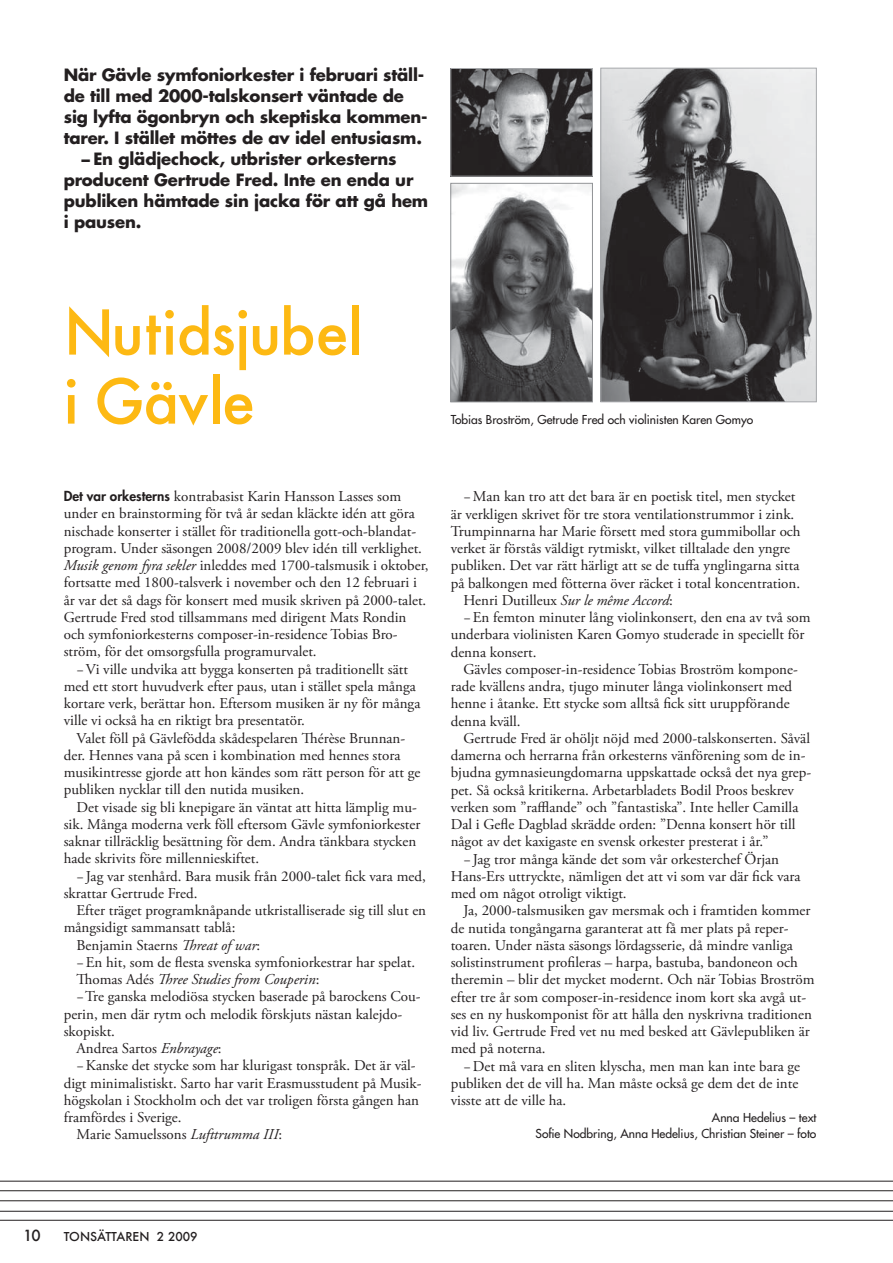
<style>
.page{position:relative;width:893px;height:1263px;background:#fff}
.page>*{position:absolute;margin:0;border:0;box-sizing:border-box;transform-origin:0 0}
.t1{font:500 60px/69px "Futura";letter-spacing:-.015em;color:#fdb913}
.t2{font:700 16.5px "Futura";letter-spacing:-.015em;color:#231f20}
.t3{font:15px/17.2px "Adobe Garamond Pro";color:#231f20}
.t4{font:italic 15px "Adobe Garamond Pro";color:#231f20}
.t5{font:500 15px "Futura";color:#231f20}
.t6{font:12px/16.5px "Futura";color:#231f20;text-align:right}
.t7{font:500 12px "Futura";color:#231f20}
.s1{font-family:"Futura";font-weight:800;font-size:13.5px}
.s2{font-style:italic}
.s3{font-style:normal}
</style>
<div class="page">
<img style="left:603px;top:70px;width:211px;height:330px">
<div style="left:601px;top:68px;width:215px;height:334px;border:1px solid #a7a9ac"></div>
<img style="left:453px;top:70px;width:137px;height:104px">
<div style="left:451px;top:68px;width:141px;height:108px;border:1px solid #a7a9ac"></div>
<img style="left:453px;top:185px;width:137px;height:215px">
<div style="left:451px;top:183px;width:141px;height:219px;border:1px solid #919396"></div>
<hr style="left:0;top:1220px;width:893px;height:1px;background:#231f20">
<hr style="left:0;top:1211px;width:893px;height:1px;background:#231f20">
<hr style="left:0;top:1200px;width:893px;height:1px;background:#231f20">
<hr style="left:0;top:1190px;width:893px;height:1px;background:#231f20">
<hr style="left:0;top:1181px;width:893px;height:1px;background:#231f20">
<p class="t2" style="left:64px;top:64px;width:362px">När Gävle symfoniorkester i februari ställ-</p>
<p class="t2" style="left:64px;top:85px;width:342px">de till med 2000-talskonsert väntade de</p>
<p class="t2" style="left:64px;top:106px;width:365px">sig lyfta ögonbryn och skeptiska kommen-</p>
<p class="t2" style="left:64px;top:127px;width:360px">tarer. I stället möttes de av idel entusiasm.</p>
<p class="t2" style="left:80px;top:148px;width:318px">−En glädjechock, utbrister orkesterns</p>
<p class="t2" style="left:64px;top:169px;width:351px">producent Gertrude Fred. Inte en enda ur</p>
<p class="t2" style="left:64px;top:190px;width:366px">publiken hämtade sin jacka för att gå hem</p>
<p class="t2" style="left:64px;top:211px;width:79px">i pausen.</p>
<h1 class="t1" style="left:64px;top:297px;width:301px">Nutidsjubel i Gävle</h1>
<p class="t6" style="left:451px;top:411px;width:304px">Tobias Broström, Getrude Fred och violinisten Karen Gomyo</p>
<p class="t3" style="left:64px;top:488px;width:366px"><span class="s1">Det var orkesterns</span> kontrabasist Karin Hansson Lasses som under en brainstorming för två år sedan kläckte idén att göra nischade konserter i stället för traditionella gott-och-blandat&shy;program. Under säsongen 2008/2009 blev idén till verklighet.<br><span class="s2">Musik genom fyra sekler</span> inleddes med 1700-talsmusik i oktober, fortsatte med 1800-talsverk i november och den 12 februari i år var det så dags för konsert med musik skriven på 2000-talet.<br>Gertrude Fred stod tillsammans med dirigent Mats Rondin och symfoniorkesterns composer-in-residence Tobias Bro&shy;ström, för det omsorgsfulla programurvalet.</p>
<p class="t3" style="left:64px;top:661px;width:358px;text-indent:13px">−Vi ville undvika att bygga konserten på traditionellt sätt med ett stort huvudverk efter paus, utan i stället spela många kortare verk, berättar hon. Eftersom musiken är ny för många ville vi också ha en riktigt bra presentatör.</p>
<p class="t3" style="left:64px;top:730px;width:358px;text-indent:13px">Valet föll på Gävlefödda skådespelaren Thérèse Brunnan&shy;der. Hennes vana på scen i kombination med hennes stora musikintresse gjorde att hon kändes som rätt person för att ge publiken nycklar till den nutida musiken.</p>
<p class="t3" style="left:64px;top:799px;width:358px;text-indent:13px">Det visade sig bli knepigare än väntat att hitta lämplig mu&shy;sik. Många moderna verk föll eftersom Gävle symfoniorkester saknar tillräcklig besättning för dem. Andra tänkbara stycken hade skrivits före millennieskiftet.</p>
<p class="t3" style="left:64px;top:868px;width:364px;text-indent:13px">− Jag var stenhård. Bara musik från 2000-talet fick vara med, skrattar Gertrude Fred.</p>
<p class="t3" style="left:77px;top:902px;width:351px">Efter träget programknåpande utkristalliserade sig till slut en</p>
<p class="t3" style="left:64px;top:919px;width:173px">mångsidigt sammansatt tablå:</p>
<p class="t3" style="left:77px;top:937px;width:185px">Benjamin Staerns <span class="s2">Threat of war</span>:</p>
<p class="t3" style="left:77px;top:954px;width:340px">−En hit, som de flesta svenska symfoniorkestrar har spelat.</p>
<p class="t4" style="left:77px;top:970px;width:244px"><span class="s3">Thomas Adés</span> Three Studies from Couperin<span class="s3">:</span></p>
<p class="t3" style="left:77px;top:988px;width:346px">−Tre ganska melodiösa stycken baserade på barockens Cou-</p>
<p class="t3" style="left:64px;top:1006px;width:340px">perin, men där rytm och melodik förskjuts nästan kalejdo-</p>
<p class="t3" style="left:64px;top:1023px;width:53px">skopiskt.</p>
<p class="t3" style="left:77px;top:1040px;width:147px">Andrea Sartos <span class="s2">Enbrayage</span>:</p>
<p class="t3" style="left:77px;top:1057px;width:341px">−Kanske det stycke som har klurigast tonspråk. Det är väl-</p>
<p class="t3" style="left:64px;top:1075px;width:359px">digt minimalistiskt. Sarto har varit Erasmusstudent på Musik-</p>
<p class="t3" style="left:64px;top:1092px;width:357px">högskolan i Stockholm och det var troligen första gången han</p>
<p class="t3" style="left:64px;top:1109px;width:119px">framfördes i Sverige.</p>
<p class="t3" style="left:77px;top:1126px;width:207px">Marie Samuelssons <span class="s2">Lufttrumma III</span>:</p>
<p class="t3" style="left:463px;top:488px;width:333px">−Man kan tro att det bara är en poetisk titel, men stycket</p>
<p class="t3" style="left:451px;top:506px;width:345px">är verkligen skrivet för tre stora ventilationstrummor i zink.</p>
<p class="t3" style="left:451px;top:523px;width:351px">Trumpinnarna har Marie försett med stora gummibollar och</p>
<p class="t3" style="left:451px;top:540px;width:341px">verket är förstås väldigt rytmiskt, vilket tilltalade den yngre</p>
<p class="t3" style="left:451px;top:557px;width:350px">publiken. Det var rätt härligt att se de tuffa ynglingarna sitta</p>
<p class="t3" style="left:451px;top:575px;width:351px">på balkongen med fötterna över räcket i total koncentration.</p>
<p class="t3" style="left:463px;top:592px;width:211px">Henri Dutilleux <span class="s2">Sur le même Accord</span>:</p>
<p class="t3" style="left:463px;top:609px;width:349px">−En femton minuter lång violinkonsert, den ena av två som</p>
<p class="t3" style="left:451px;top:626px;width:355px">underbara violinisten Karen Gomyo studerade in speciellt för</p>
<p class="t3" style="left:451px;top:644px;width:87px">denna konsert.</p>
<p class="t3" style="left:463px;top:661px;width:336px">Gävles composer-in-residence Tobias Broström kompone-</p>
<p class="t3" style="left:451px;top:678px;width:343px">rade kvällens andra, tjugo minuter långa violinkonsert med</p>
<p class="t3" style="left:451px;top:695px;width:340px">henne i åtanke. Ett stycke som alltså fick sitt uruppförande</p>
<p class="t3" style="left:451px;top:713px;width:71px">denna kväll.</p>
<p class="t3" style="left:463px;top:730px;width:348px">Gertrude Fred är ohöljt nöjd med 2000-talskonserten. Såväl</p>
<p class="t3" style="left:451px;top:747px;width:356px">damerna och herrarna från orkesterns vänförening som de in-</p>
<p class="t3" style="left:451px;top:764px;width:362px">bjudna gymnasieungdomarna uppskattade också det nya grep-</p>
<p class="t3" style="left:451px;top:782px;width:345px">pet. Så också kritikerna. Arbetarbladets Bodil Proos beskrev</p>
<p class="t3" style="left:451px;top:799px;width:349px">verken som ”rafflande” och ”fantastiska”. Inte heller Camilla</p>
<p class="t3" style="left:451px;top:816px;width:346px">Dal i Gefle Dagblad skrädde orden: ”Denna konsert hör till</p>
<p class="t3" style="left:451px;top:833px;width:319px">något av det kaxigaste en svensk orkester presterat i år.”</p>
<p class="t3" style="left:463px;top:851px;width:317px">− Jag tror många kände det som vår orkesterchef Örjan</p>
<p class="t3" style="left:451px;top:868px;width:351px">Hans-Ers uttryckte, nämligen det att vi som var där fick vara</p>
<p class="t3" style="left:451px;top:885px;width:177px">med om något otroligt viktigt.</p>
<p class="t3" style="left:463px;top:902px;width:348px">Ja, 2000-talsmusiken gav mersmak och i framtiden kommer</p>
<p class="t3" style="left:451px;top:920px;width:339px">de nutida tongångarna garanterat att få mer plats på reper-</p>
<p class="t3" style="left:451px;top:937px;width:344px">toaren. Under nästa säsongs lördagsserie, då mindre vanliga</p>
<p class="t3" style="left:451px;top:954px;width:349px">solistinstrument profileras – harpa, bastuba, bandoneon och</p>
<p class="t3" style="left:451px;top:971px;width:365px">theremin – blir det mycket modernt. Och när Tobias Broström</p>
<p class="t3" style="left:451px;top:989px;width:357px">efter tre år som composer-in-residence inom kort ska avgå ut-</p>
<p class="t3" style="left:451px;top:1006px;width:363px">ses en ny huskomponist för att hålla den nyskrivna traditionen</p>
<p class="t3" style="left:451px;top:1023px;width:361px">vid liv. Gertrude Fred vet nu med besked att Gävlepubliken är</p>
<p class="t3" style="left:451px;top:1040px;width:96px">med på noterna.</p>
<p class="t3" style="left:463px;top:1058px;width:338px">−Det må vara en sliten klyscha, men man kan inte bara ge</p>
<p class="t3" style="left:451px;top:1075px;width:349px">publiken det de vill ha. Man måste också ge dem det de inte</p>
<p class="t3" style="left:451px;top:1092px;width:117px">visste att de ville ha.</p>
<p class="t6" style="left:536px;top:1109px;width:282px">Anna Hedelius – text<br>Sofie Nodbring, Anna Hedelius, Christian Steiner – foto</p>
<p class="t5" style="left:23px;top:1225px;width:19px">10</p>
<p class="t7" style="left:64px;top:1228px;width:135px">TONSÄTTAREN 2 2009</p>
</div>
